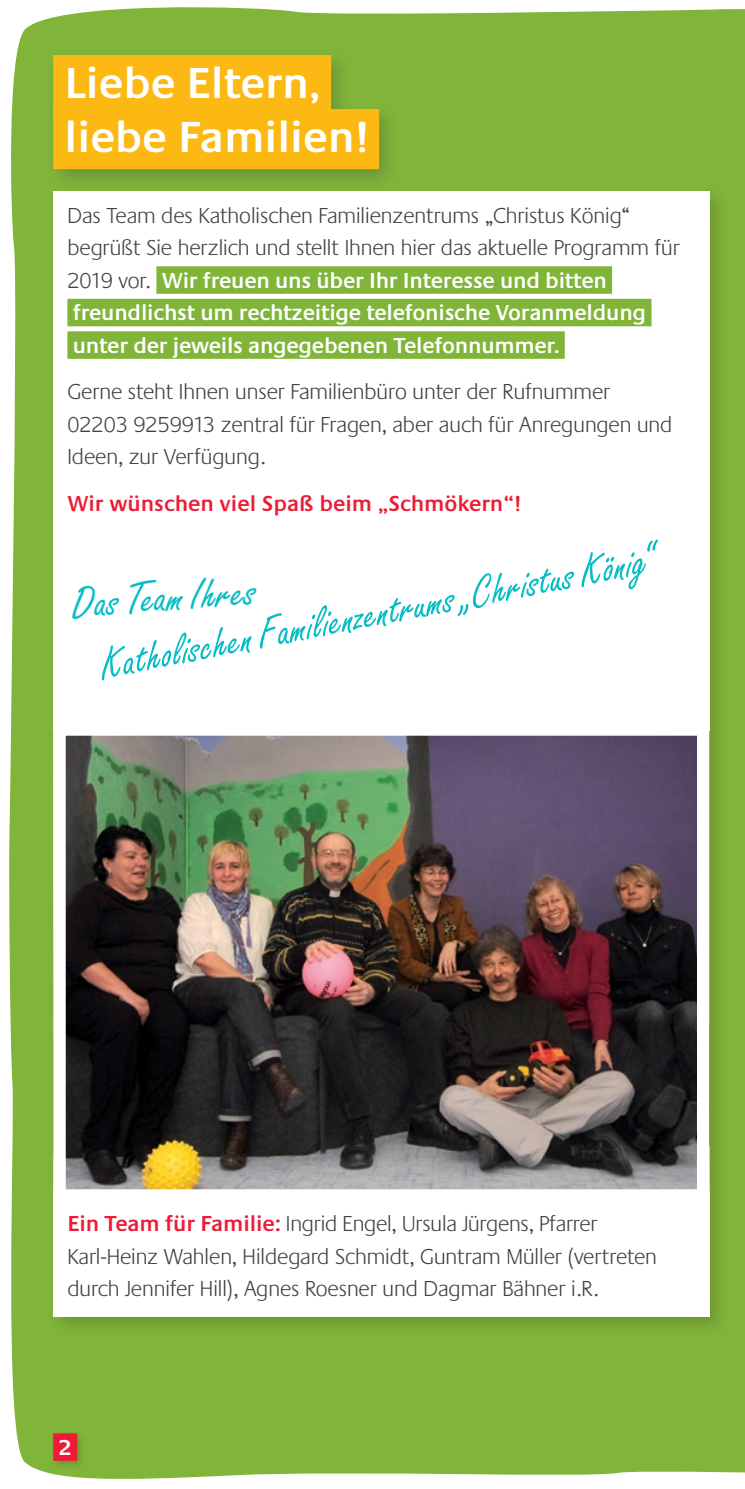
<style>
.page{position:relative;width:745px;height:1489px;background:#fff}
.page>*{position:absolute;margin:0;border:0;box-sizing:border-box;transform-origin:0 0}
.t1{font:45px "Freestyle Script";color:#08bcc4}
.t2{font:600 45px/54px "Praxis";color:#fff}
.t3{font:300 22.5px/32.5px "Praxis";color:#414142}
.t4{font:600 22.5px/32.5px "Praxis";letter-spacing:-.01em;color:#fff}
.t5{font:600 22.5px "Praxis";color:#ed1b35}
.s1{font-weight:300;color:#414142}
.s2{font-weight:600;color:#ed1b35}
</style>
<div class="page">
<div style="left:9px;top:7px;width:735px;height:1472px;background:#80b539"></div>
<div style="left:50px;top:1430px;width:37px;height:40px;background:#231f20;opacity:.2"></div>
<div style="left:53px;top:1433px;width:24px;height:27px;background:#ed1b35"></div>
<div style="left:46px;top:184px;width:684px;height:1154px;background:#231f20;opacity:.2"></div>
<div style="left:53px;top:191px;width:656px;height:1126px;background:#fff"></div>
<div style="left:46px;top:48px;width:354px;height:142px;background:#231f20;opacity:.2"></div>
<div style="left:53px;top:55px;width:278px;height:60px;background:#fdb913"></div>
<div style="left:53px;top:109px;width:326px;height:60px;background:#fdb913"></div>
<div style="left:156px;top:266px;width:455px;height:28px;background:#80b539"></div>
<div style="left:67px;top:299px;width:584px;height:27px;background:#80b539"></div>
<div style="left:67px;top:331px;width:497px;height:28px;background:#80b539"></div>
<img style="left:66px;top:736px;width:630px;height:452px">
<div style="left:53px;top:723px;width:656px;height:478px;border:12px solid #fff"></div>
<div style="left:53px;top:713px;width:656px;height:17px;background:#fff"></div>
<div style="left:53px;top:1191px;width:656px;height:17px;background:#fff"></div>
<h1 class="t2" style="left:64px;top:56px;width:305px">Liebe Eltern, liebe Familien!</h1>
<p class="t4" style="left:67px;top:199px;width:613px"><span class="s1">Das Team des Katholischen Familienzentrums „Christus König“ begrüßt Sie herzlich und stellt Ihnen hier das aktuelle Programm für 2019 vor.</span> Wir freuen uns über Ihr Interesse und bitten freundlichst um rechtzeitige telefonische Voranmeldung unter der jeweils angegebenen Telefonnummer.</p>
<p class="t3" style="left:67px;top:376px;width:606px">Gerne steht Ihnen unser Familienbüro unter der Rufnummer<br>02203 9259913 zentral für Fragen, aber auch für Anregungen und<br>Ideen, zur Verfügung.</p>
<p class="t5" style="left:67px;top:491px;width:454px">Wir wünschen viel Spaß beim „Schmökern“!</p>
<h1 class="t1" style="left:95px;top:639px;width:566px;rotate:-11deg">Katholischen Familienzentrums „Christus König“</h1>
<h1 class="t1" style="left:70px;top:577px;width:185px;rotate:-4deg">Das Team Ihres</h1>
<p class="t3" style="left:67px;top:1207px;width:590px"><span class="s2">Ein Team für Familie:</span> Ingrid Engel, Ursula Jürgens, Pfarrer<br>Karl-Heinz Wahlen, Hildegard Schmidt, Guntram Müller (vertreten durch Jennifer Hill), Agnes Roesner und Dagmar Bähner i.R.</p>
<p class="t4" style="left:59px;top:1430px;width:14px">2</p>
</div>
